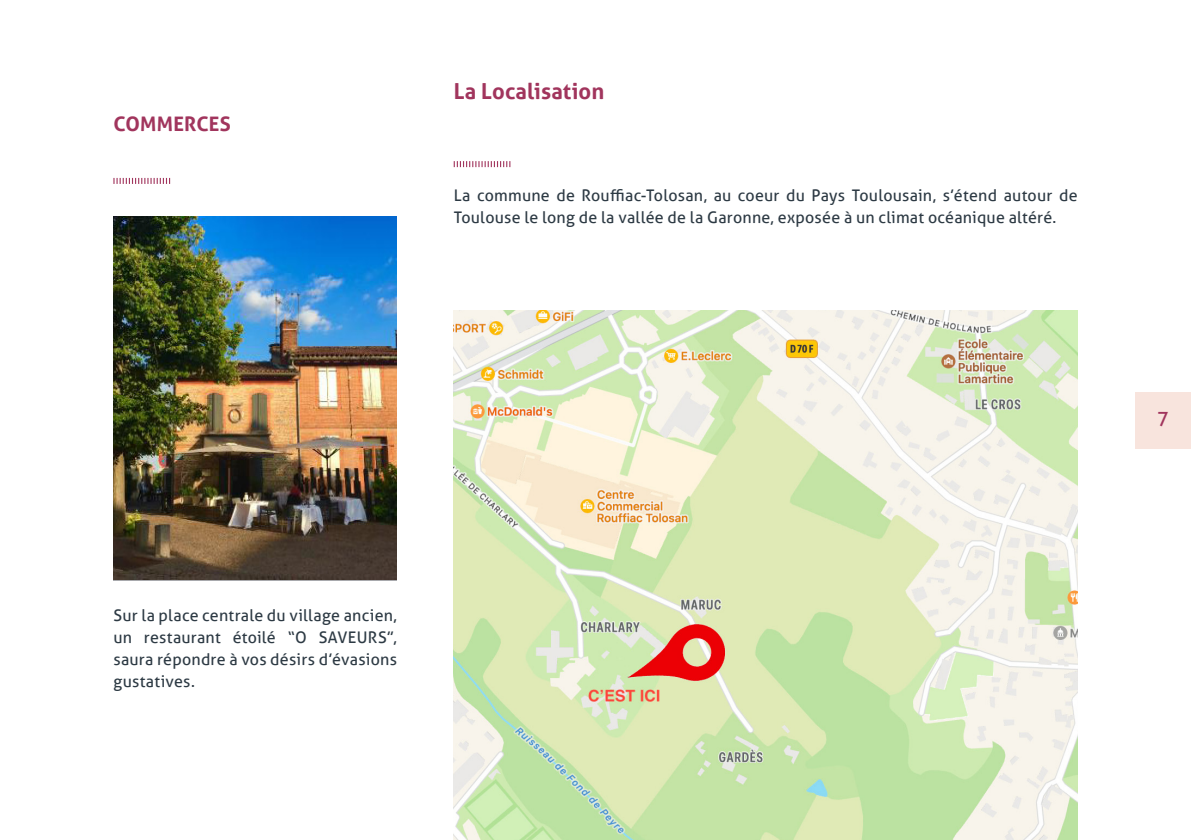
<style>
.page{position:relative;width:1191px;height:840px;background:#fff}
.page>*{position:absolute;margin:0;border:0;box-sizing:border-box;transform-origin:0 0}
.t1{font:700 22px "Aller";letter-spacing:.005em;color:#a1355d}
.t2{font:700 20px "Aller";letter-spacing:.01em;color:#a1355d}
.t3{font:20px "Aller";color:#a1355d}
.Paragraph_Text_-_Jus{font:16px/22px "Aller";letter-spacing:.015em;color:#2d3a44}
</style>
<div class="page">
<img style="left:113px;top:216px;width:284px;height:363px">
<img style="left:454px;top:310px;width:623px;height:529px">
<svg style="left:113px;top:178px;width:57px;height:6px"></svg>
<svg style="left:454px;top:161px;width:56px;height:6px"></svg>
<div style="left:1135px;top:391px;width:56px;height:57px;background:#f8e4dd"></div>
<p class="t2" style="left:113px;top:112px;width:119px">COMMERCES</p>
<p class="t1" style="left:454px;top:77px;width:152px">La Localisation</p>
<p class="Paragraph_Text_-_Jus" style="left:454px;top:184px;width:625px">La commune de Rouffiac-Tolosan, au coeur du Pays Toulousain, s’étend autour de<br>Toulouse le long de la vallée de la Garonne, exposée à un climat océanique altéré.</p>
<p class="Paragraph_Text_-_Jus" style="left:113px;top:603px;width:285px;text-align:justify">Sur la place centrale du village ancien, un restaurant étoilé “O SAVEURS”, saura répondre à vos désirs d’évasions gustatives.</p>
<p class="t3" style="left:1157px;top:407px;width:13px">7</p>
</div>
